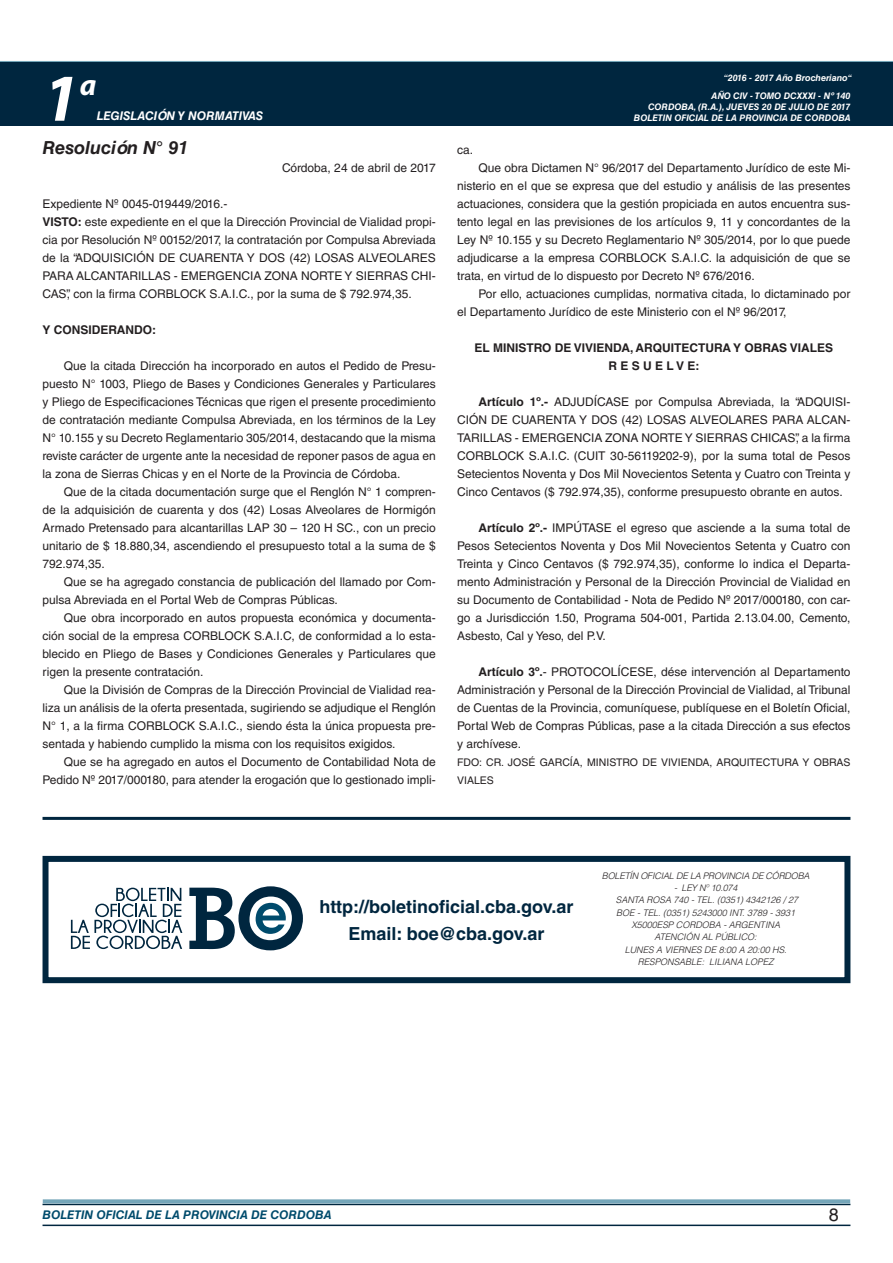
<style>
.page{position:relative;width:893px;height:1263px;background:#fff}
.page>*{position:absolute;margin:0;border:0;box-sizing:border-box;transform-origin:0 0}
.t1{font:italic 700 67.5px "Myriad Pro";color:#fff}
.t2{font:italic 700 30px "Myriad Pro";color:#fff}
.RESUELVE{font:700 18px "Helvetica LT Std";color:#00263f}
.DOC__N{font:italic 700 18px "Helvetica LT Std";color:#231f20}
.t3{font:18px "Helvetica LT Std";color:#231f20}
.TEXTO_BASE{font:12px/18px "Helvetica LT Std";color:#231f20;text-align:justify}
.TEXTO_BASE-2{font:700 12px "Helvetica LT Std";color:#231f20}
.t4{font:italic 700 12px "Helvetica LT Std";color:#004b6c}
.t5{font:italic 700 12px "Helvetica LT Std";color:#fff}
.FIRMA{font:10.5px/18px "Helvetica LT Std";color:#231f20}
.TEXTO_REMATE_HOJA_FI{font:italic 300 9px "Helvetica LT Std";color:#231f20}
.t6{font:italic 700 9px/10.8px "Helvetica LT Std";color:#fff;text-align:right}
.TEXTO_REMATE_HOJA_FI-2{font:italic 300 9px "Helvetica LT Std";letter-spacing:-.02em;color:#231f20}
.s1{font-weight:700}
</style>
<div class="page">
<div style="left:0;top:61px;width:893px;height:6px;background:#73a5b8"></div>
<div style="left:0;top:62px;width:893px;height:64px;background:#00263f"></div>
<hr style="left:43px;top:1224px;width:807px;height:2px;background:#00263f">
<div style="left:42px;top:1198px;width:809px;height:8px;background:#fff;opacity:.75"></div>
<hr style="left:43px;top:817px;width:807px;height:3px;background:#00263f">
<div style="left:43px;top:856px;width:807px;height:127px;border:6px solid #00263f"></div>
<svg style="left:189px;top:886px;width:114px;height:64px"></svg>
<svg style="left:71px;top:888px;width:111px;height:61px"></svg>
<h1 class="t1" style="left:43px;top:54px;width:38px">1</h1>
<h2 class="t2" style="left:80px;top:66px;width:18px">a</h2>
<p class="t5" style="left:97px;top:109px;width:168px">LEGISLACIÓN Y NORMATIVAS</p>
<p class="DOC__N" style="left:43px;top:136px;width:147px">Resolución N° 91</p>
<p class="TEXTO_BASE" style="left:282px;top:159px;width:155px">Córdoba, 24 de abril de 2017</p>
<p class="TEXTO_BASE" style="left:43px;top:195px;width:186px">Expediente Nº 0045-019449/2016.-</p>
<p class="TEXTO_BASE" style="left:43px;top:213px;width:395px"><span class="s1">VISTO:</span> este expediente en el que la Dirección Provincial de Vialidad propi&shy;cia por Resolución Nº 00152/2017, la contratación por Compulsa Abreviada de la “ADQUISICIÓN DE CUARENTA Y DOS (42) LOSAS ALVEOLARES PARA ALCANTARILLAS - EMERGENCIA ZONA NORTE Y SIERRAS CHI-CAS”, con la firma CORBLOCK S.A.I.C., por la suma de $ 792.974,35.</p>
<p class="TEXTO_BASE-2" style="left:43px;top:322px;width:115px">Y CONSIDERANDO:</p>
<p class="TEXTO_BASE" style="left:43px;top:357px;width:395px;text-indent:21px">Que la citada Dirección ha incorporado en autos el Pedido de Presu&shy;puesto N° 1003, Pliego de Bases y Condiciones Generales y Particulares y Pliego de Especificaciones Técnicas que rigen el presente procedimiento de contratación mediante Compulsa Abreviada, en los términos de la Ley N° 10.155 y su Decreto Reglamentario 305/2014, destacando que la misma reviste carácter de urgente ante la necesidad de reponer pasos de agua en la zona de Sierras Chicas y en el Norte de la Provincia de Córdoba.</p>
<p class="TEXTO_BASE" style="left:43px;top:483px;width:395px;text-indent:21px">Que de la citada documentación surge que el Renglón N° 1 compren&shy;de la adquisición de cuarenta y dos (42) Losas Alveolares de Hormigón Armado Pretensado para alcantarillas LAP 30 – 120 H SC., con un precio unitario de $ 18.880,34, ascendiendo el presupuesto total a la suma de $ 792.974,35.</p>
<p class="TEXTO_BASE" style="left:43px;top:573px;width:395px;text-indent:21px">Que se ha agregado constancia de publicación del llamado por Com&shy;pulsa Abreviada en el Portal Web de Compras Públicas.</p>
<p class="TEXTO_BASE" style="left:43px;top:609px;width:395px;text-indent:21px">Que obra incorporado en autos propuesta económica y documenta&shy;ción social de la empresa CORBLOCK S.A.I.C, de conformidad a lo esta&shy;blecido en Pliego de Bases y Condiciones Generales y Particulares que rigen la presente contratación.</p>
<p class="TEXTO_BASE" style="left:43px;top:681px;width:395px;text-indent:21px">Que la División de Compras de la Dirección Provincial de Vialidad rea&shy;liza un análisis de la oferta presentada, sugiriendo se adjudique el Renglón N° 1, a la firma CORBLOCK S.A.I.C., siendo ésta la única propuesta pre&shy;sentada y habiendo cumplido la misma con los requisitos exigidos.</p>
<p class="TEXTO_BASE" style="left:43px;top:753px;width:395px;text-align:right">Que se ha agregado en autos el Documento de Contabilidad Nota de<br>Pedido Nº 2017/000180, para atender la erogación que lo gestionado impli-</p>
<p class="t6" style="left:724px;top:72px;width:130px">“2016 - 2017 Año Brocheriano“</p>
<p class="t6" style="left:634px;top:91px;width:218px">AÑO CIV - TOMO DCXXXI - Nº 140<br>CORDOBA, (R.A.), JUEVES 20 DE JULIO DE 2017<br>BOLETIN OFICIAL DE LA PROVINCIA DE CORDOBA</p>
<p class="TEXTO_BASE" style="left:457px;top:141px;width:18px">ca.</p>
<p class="TEXTO_BASE" style="left:457px;top:159px;width:395px;text-indent:21px">Que obra Dictamen N° 96/2017 del Departamento Jurídico de este Mi&shy;nisterio en el que se expresa que del estudio y análisis de las presentes actuaciones, considera que la gestión propiciada en autos encuentra sus&shy;tento legal en las previsiones de los artículos 9, 11 y concordantes de la Ley Nº 10.155 y su Decreto Reglamentario Nº 305/2014, por lo que puede adjudicarse a la empresa CORBLOCK S.A.I.C. la adquisición de que se trata, en virtud de lo dispuesto por Decreto Nº 676/2016.</p>
<p class="TEXTO_BASE" style="left:457px;top:285px;width:395px;text-indent:21px">Por ello, actuaciones cumplidas, normativa citada, lo dictaminado por el Departamento Jurídico de este Ministerio con el Nº 96/2017,</p>
<p class="TEXTO_BASE-2" style="left:475px;top:340px;width:360px">EL MINISTRO DE VIVIENDA, ARQUITECTURA Y OBRAS VIALES</p>
<p class="TEXTO_BASE-2" style="left:608px;top:358px;width:93px">R E S U E L V E:</p>
<p class="TEXTO_BASE" style="left:457px;top:393px;width:395px;text-indent:21px"><span class="s1">Artículo 1º.-</span> ADJUDÍCASE por Compulsa Abreviada, la “ADQUISI-CIÓN DE CUARENTA Y DOS (42) LOSAS ALVEOLARES PARA ALCAN-TARILLAS - EMERGENCIA ZONA NORTE Y SIERRAS CHICAS”, a la firma CORBLOCK S.A.I.C. (CUIT 30-56119202-9), por la suma total de Pesos Setecientos Noventa y Dos Mil Novecientos Setenta y Cuatro con Treinta y Cinco Centavos ($ 792.974,35), conforme presupuesto obrante en autos.</p>
<p class="TEXTO_BASE" style="left:457px;top:519px;width:395px;text-indent:21px"><span class="s1">Artículo 2º.-</span> IMPÚTASE el egreso que asciende a la suma total de Pesos Setecientos Noventa y Dos Mil Novecientos Setenta y Cuatro con Treinta y Cinco Centavos ($ 792.974,35), conforme lo indica el Departa&shy;mento Administración y Personal de la Dirección Provincial de Vialidad en su Documento de Contabilidad - Nota de Pedido Nº 2017/000180, con car&shy;go a Jurisdicción 1.50, Programa 504-001, Partida 2.13.04.00, Cemento, Asbesto, Cal y Yeso, del P.V.</p>
<p class="TEXTO_BASE" style="left:457px;top:663px;width:395px;text-indent:21px"><span class="s1">Artículo 3º.</span>- PROTOCOLÍCESE, dése intervención al Departamento Administración y Personal de la Dirección Provincial de Vialidad, al Tribunal de Cuentas de la Provincia, comuníquese, publíquese en el Boletín Oficial, Portal Web de Compras Públicas, pase a la citada Dirección a sus efectos y archívese.</p>
<p class="FIRMA" style="left:457px;top:753px;width:395px">FDO: CR. JOSÉ GARCÍA, MINISTRO DE VIVIENDA, ARQUITECTURA Y OBRAS<br>VIALES</p>
<p class="RESUELVE" style="left:320px;top:895px;width:255px">http://boletinoficial.cba.gov.ar</p>
<p class="RESUELVE" style="left:348px;top:922px;width:198px">Email: boe@cba.gov.ar</p>
<p class="TEXTO_REMATE_HOJA_FI-2" style="left:602px;top:870px;width:209px">BOLETÍN OFICIAL DE LA PROVINCIA DE CÓRDOBA</p>
<p class="TEXTO_REMATE_HOJA_FI-2" style="left:674px;top:882px;width:65px">- LEY Nº 10.074</p>
<p class="TEXTO_REMATE_HOJA_FI" style="left:616px;top:894px;width:184px">SANTA ROSA 740 - TEL. (0351) 4342126 / 27</p>
<p class="TEXTO_REMATE_HOJA_FI" style="left:616px;top:907px;width:181px">BOE - TEL. (0351) 5243000 INT. 3789 - 3931</p>
<p class="TEXTO_REMATE_HOJA_FI" style="left:631px;top:919px;width:150px">X5000ESP CORDOBA - ARGENTINA</p>
<p class="TEXTO_REMATE_HOJA_FI" style="left:655px;top:931px;width:104px">ATENCIÓN AL PÚBLICO:</p>
<p class="TEXTO_REMATE_HOJA_FI" style="left:625px;top:944px;width:164px">LUNES A VIERNES DE 8:00 A 20:00 HS.</p>
<p class="TEXTO_REMATE_HOJA_FI" style="left:638px;top:956px;width:138px">RESPONSABLE: LILIANA LOPEZ</p>
<p class="t4" style="left:43px;top:1208px;width:290px">BOLETIN OFICIAL DE LA PROVINCIA DE CORDOBA</p>
<h3 class="t3" style="left:829px;top:1204px;width:12px">8</h3>
</div>
